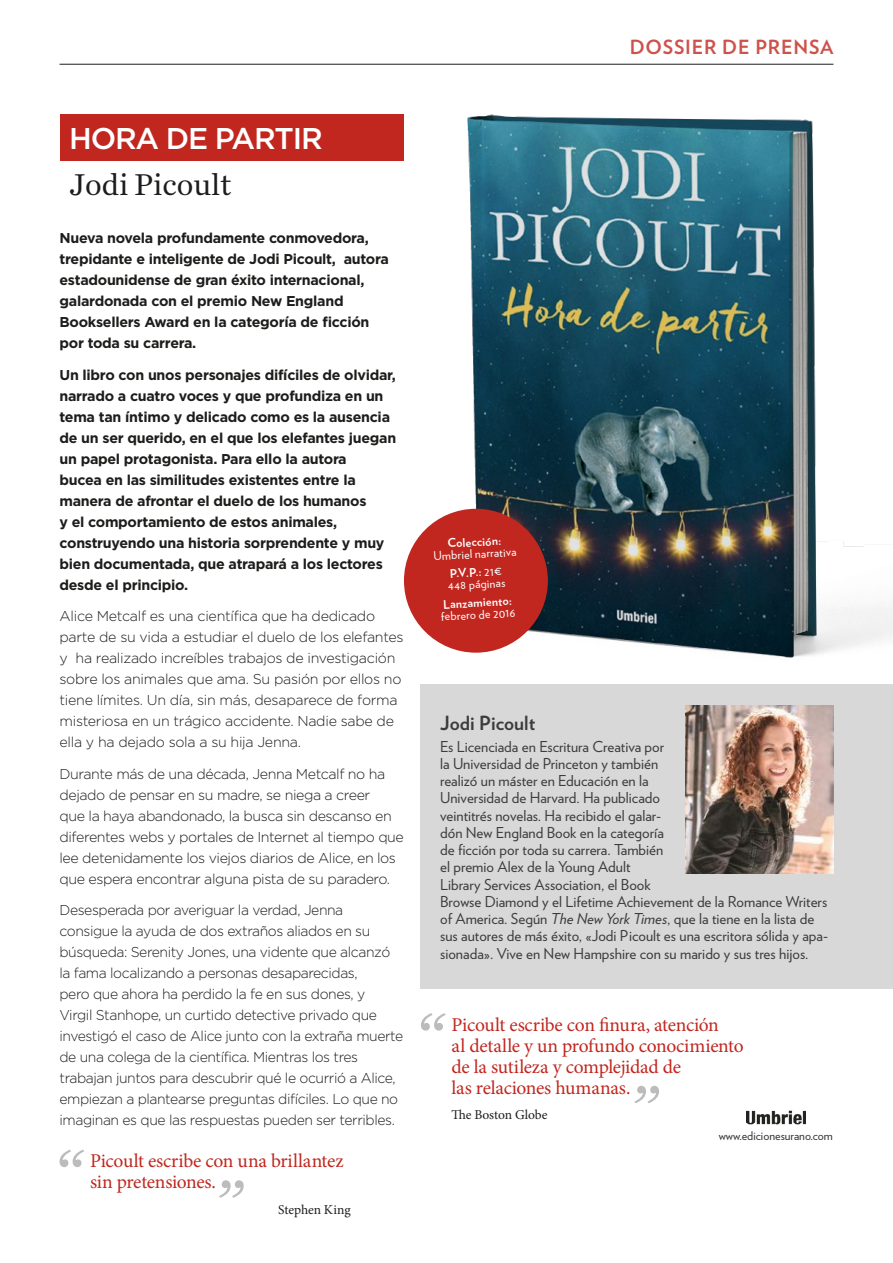
<style>
.page{position:relative;width:893px;height:1263px;background:#fff}
.page>*{position:absolute;margin:0;border:0;box-sizing:border-box;transform-origin:0 0}
.t1{font:31.5px "Chronicle Text G1";color:#1d1d1b}
.t2{font:500 30px "Gotham";letter-spacing:-.04em;color:#fff}
.t3{font:19.5px/21px "Minion Pro";letter-spacing:-.015em;color:#c1271f}
.t4{font:700 19.5px "Verlag";letter-spacing:.04em;color:#ce524c}
.t5{font:700 19.5px "Verlag";color:#3c3c3b}
.t6{font:15px/17.2px "Verlag";color:#3c3c3b}
.t7{font:300 14.25px/21px "Gotham";letter-spacing:-.03em;color:#1d1d1b}
.t8{font:700 14.25px/21px "Gotham";letter-spacing:-.02em;color:#1d1d1b}
.t9{font:13.5px "Minion Pro";letter-spacing:-.005em;color:#1d1d1b}
.t10{font:12px/18.5px "Verlag";color:#fff;text-align:center}
.t11{font:700 12px "Verlag";color:#fff}
.t12{font:12px "Verlag";color:#363636}
.s1{font-weight:700}
.s2{font-style:italic}
</style>
<div class="page">
<hr style="left:60px;top:64px;width:773px;height:1px;background:#1d1d1b">
<img style="left:434px;top:114px;width:459px;height:544px">
<div style="left:60px;top:114px;width:344px;height:47px;background:#c1271f"></div>
<div style="left:404px;top:509px;width:144px;height:144px;background:#c1271f;border-radius:50%"></div>
<svg style="left:60px;top:1149px;width:24px;height:18px"></svg>
<svg style="left:219px;top:1180px;width:25px;height:18px"></svg>
<svg style="left:421px;top:1013px;width:25px;height:18px"></svg>
<svg style="left:634px;top:1086px;width:25px;height:17px"></svg>
<div style="left:421px;top:684px;width:472px;height:305px;background:#d8d8d8"></div>
<img style="left:685px;top:705px;width:148px;height:168px">
<img style="left:746px;top:1110px;width:60px;height:15px">
<h2 class="t2" style="left:69px;top:121px;width:255px">HORA DE PARTIR</h2>
<h1 class="t1" style="left:69px;top:161px;width:164px">Jodi Picoult</h1>
<p class="t8" style="left:60px;top:227px;width:331px">Nueva novela profundamente conmovedora, trepidante e inteligente de Jodi Picoult, autora estadounidense de gran éxito internacional, galardonada con el premio New England Booksellers Award en la categoría de ficción por toda su carrera.</p>
<p class="t8" style="left:60px;top:364px;width:338px">Un libro con unos personajes difíciles de olvidar, narrado a cuatro voces y que profundiza en un tema tan íntimo y delicado como es la ausencia de un ser querido, en el que los elefantes juegan un papel protagonista. Para ello la autora<br>bucea en las similitudes existentes entre la manera de afrontar el duelo de los humanos<br>y el comportamiento de estos animales, construyendo una historia sorprendente y muy bien documentada, que atrapará a los lectores desde el principio.</p>
<p class="t7" style="left:60px;top:605px;width:346px">Alice Metcalf es una científica que ha dedicado parte de su vida a estudiar el duelo de los elefantes y ha realizado increíbles trabajos de investigación sobre los animales que ama. Su pasión por ellos no tiene límites. Un día, sin más, desaparece de forma misteriosa en un trágico accidente. Nadie sabe de ella y ha dejado sola a su hija Jenna.</p>
<p class="t7" style="left:60px;top:763px;width:346px">Durante más de una década, Jenna Metcalf no ha dejado de pensar en su madre, se niega a creer<br>que la haya abandonado, la busca sin descanso en diferentes webs y portales de Internet al tiempo que lee detenidamente los viejos diarios de Alice, en los que espera encontrar alguna pista de su paradero.</p>
<p class="t7" style="left:60px;top:899px;width:345px">Desesperada por averiguar la verdad, Jenna consigue la ayuda de dos extraños aliados en su búsqueda: Serenity Jones, una vidente que alcanzó la fama localizando a personas desaparecidas,<br>pero que ahora ha perdido la fe en sus dones, y<br>Virgil Stanhope, un curtido detective privado que investigó el caso de Alice junto con la extraña muerte de una colega de la científica. Mientras los tres trabajan juntos para descubrir qué le ocurrió a Alice, empiezan a plantearse preguntas difíciles. Lo que no imaginan es que las respuestas pueden ser terribles.</p>
<h3 class="t3" style="left:90px;top:1150px;width:255px">Picoult escribe con una brillantez sin pretensiones.</h3>
<p class="t9" style="left:278px;top:1200px;width:74px">Stephen King</p>
<h3 class="t4" style="left:630px;top:32px;width:205px">DOSSIER DE PRENSA</h3>
<p class="t11" style="left:447px;top:534px;width:55px;rotate:-3deg">Colección:</p>
<p class="t10" style="left:433px;top:546px;width:85px;rotate:-3deg">Umbriel narrativa<br><span class="s1">P.V.P.:</span> 21€</p>
<p class="t10" style="left:447px;top:576px;width:59px;rotate:-3deg">448 páginas</p>
<p class="t11" style="left:443px;top:595px;width:70px;rotate:-3deg">Lanzamiento:</p>
<p class="t10" style="left:440px;top:606px;width:76px;rotate:-3deg">febrero de 2016</p>
<h3 class="t5" style="left:440px;top:708px;width:97px">Jodi Picoult</h3>
<p class="t6" style="left:440px;top:737px;width:389px">Es Licenciada en Escritura Creativa por<br>la Universidad de Princeton y también<br>realizó un máster en Educación en la<br>Universidad de Harvard. Ha publicado<br>veintitrés novelas. Ha recibido el galar-<br>dón New England Book en la categoría<br>de ficción por toda su carrera. También<br>el premio Alex de la Young Adult<br>Library Services Association, el Book<br>Browse Diamond y el Lifetime Achievement de la Romance Writers of America. Según <span class="s2">The New York Times</span>, que la tiene en la lista de sus autores de más éxito, «Jodi Picoult es una escritora sólida y apa&shy;sionada». Vive en New Hampshire con su marido y sus tres hijos.</p>
<h3 class="t3" style="left:451px;top:1014px;width:294px">Picoult escribe con finura, atención<br>al detalle y un profundo conocimiento de la sutileza y complejidad de<br>las relaciones humanas.</h3>
<p class="t9" style="left:451px;top:1106px;width:97px">The Boston Globe</p>
<p class="t12" style="left:719px;top:1127px;width:116px">www.edicionesurano.com</p>
</div>
